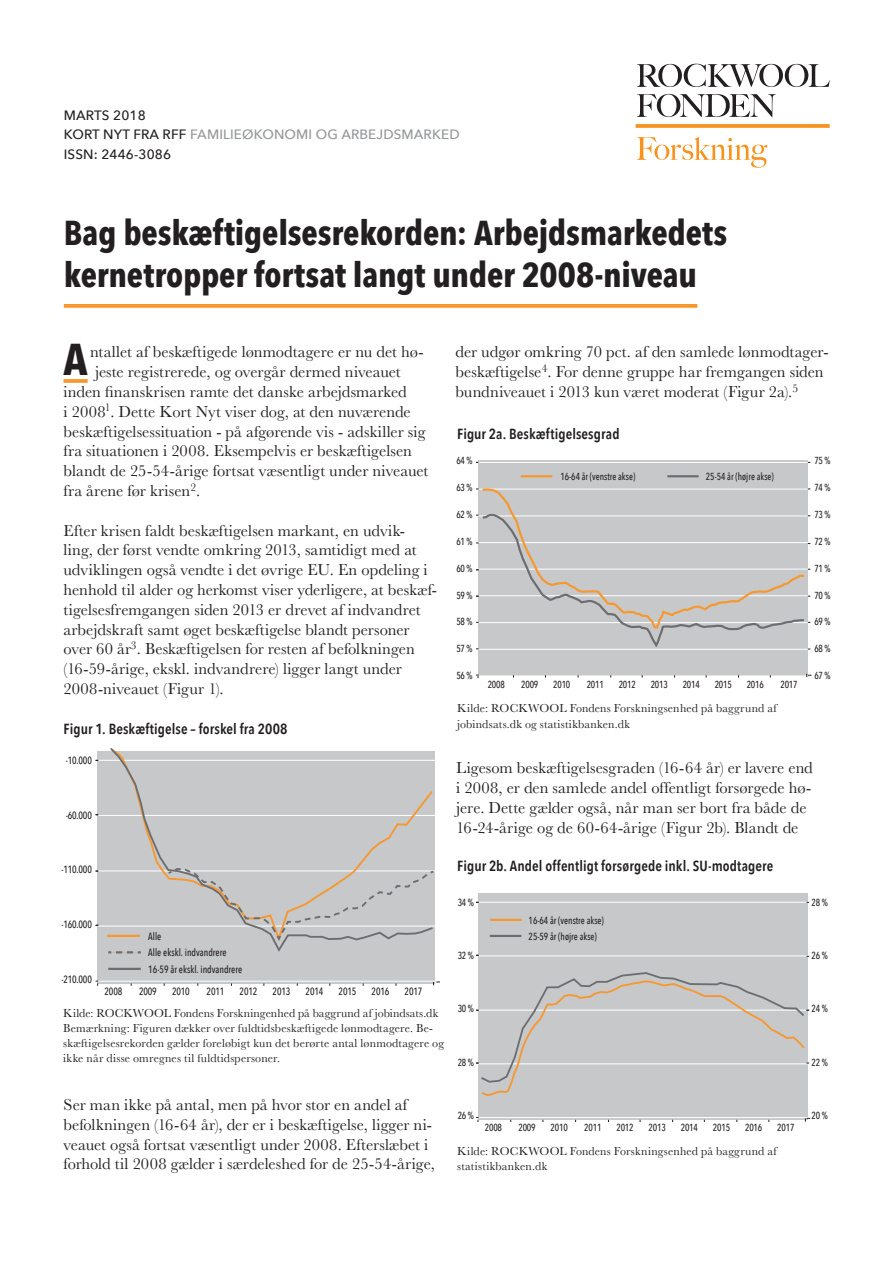
<style>
.page{position:relative;width:893px;height:1263px;background:#fff}
.page>*{position:absolute;margin:0;border:0;box-sizing:border-box;transform-origin:0 0}
.t1{font:700 44.4px "Avenir Next Condensed";color:#231f20}
.t2{font:700 34.5px/42px "Avenir Next Condensed";letter-spacing:-.005em;color:#231f20}
.t3{font:16.5px/19.8px "Baskerville";letter-spacing:.005em;color:#231f20}
.t4{font:600 14.7px "Avenir Next Condensed";letter-spacing:.005em;color:#231f20}
.t5{font:500 13.5px/19.5px "Avenir Next";letter-spacing:.01em;color:#939598}
.t6{font:500 13.5px "Avenir Next";letter-spacing:.01em;color:#231f20}
.t7{font:12px/15px "Baskerville";letter-spacing:.015em;color:#231f20}
.t8{font:500 10.5px "Avenir Next Condensed";letter-spacing:-.02em;color:#231f20;scale:.9 1}
.t9{font:500 10.5px/16.5px "Avenir Next Condensed";color:#231f20;scale:.9 1}
.t10{font:500 10.2px "Avenir Next Condensed";letter-spacing:-.02em;color:#231f20;scale:.9 1}
.t11{font:500 10.2px/16px "Avenir Next Condensed";color:#231f20;scale:.89 1}
.s1{color:#231f20}
</style>
<div class="page">
<svg style="left:64px;top:304px;width:633px;height:4px;background:#f79d39"></svg>
<svg style="left:64px;top:379px;width:24px;height:4px"></svg>
<svg style="left:637px;top:64px;width:193px;height:23px"></svg>
<svg style="left:637px;top:94px;width:139px;height:23px"></svg>
<svg style="left:636px;top:124px;width:194px;height:4px"></svg>
<svg style="left:637px;top:137px;width:130px;height:31px"></svg>
<div style="left:97px;top:751px;width:338px;height:232px;background:#c7c8ca"></div>
<hr style="left:98px;top:760px;width:341px;height:1px;background:#fff">
<hr style="left:98px;top:815px;width:341px;height:1px;background:#fff">
<hr style="left:98px;top:871px;width:341px;height:1px;background:#fff">
<hr style="left:98px;top:926px;width:341px;height:1px;background:#fff">
<hr style="left:98px;top:981px;width:341px;height:1px;background:#fff">
<hr style="left:108px;top:968px;width:33px;height:2px;background:#6c6d70">
<hr style="left:107px;top:935px;width:33px;height:2px;background:#f7972d">
<svg style="left:109px;top:748px;width:325px;height:206px"></svg>
<div style="left:478px;top:460px;width:330px;height:216px;background:#c7c8ca"></div>
<svg style="left:806px;top:674px;width:5px;height:3px"></svg>
<hr style="left:667px;top:475px;width:32px;height:2px;background:#6c6d70">
<hr style="left:521px;top:475px;width:31px;height:2px;background:#f7972d">
<hr style="left:478px;top:489px;width:330px;height:1px;background:#fff">
<hr style="left:478px;top:462px;width:330px;height:1px;background:#fff">
<svg style="left:480px;top:488px;width:326px;height:25px"></svg>
<svg style="left:476px;top:513px;width:334px;height:137px"></svg>
<div style="left:478px;top:893px;width:329px;height:227px;background:#c7c8ca"></div>
<hr style="left:478px;top:902px;width:339px;height:1px;background:#fff">
<hr style="left:478px;top:956px;width:339px;height:1px;background:#fff">
<hr style="left:478px;top:1117px;width:339px;height:1px;background:#fff">
<hr style="left:490px;top:935px;width:31px;height:2px;background:#6c6d70">
<hr style="left:490px;top:919px;width:32px;height:2px;background:#f7972d">
<svg style="left:476px;top:971px;width:333px;height:126px"></svg>
<p class="t5" style="left:64px;top:105px;width:397px"><span class="s1">MARTS 2018<br>KORT NYT FRA RFF</span> FAMILIEØKONOMI OG ARBEJDSMARKED<br><span class="s1">ISSN</span></p>
<p class="t6" style="left:94px;top:143px;width:79px">: 2446-3086</p>
<h2 class="t2" style="left:64px;top:212px;width:665px">Bag beskæftigelsesrekorden: Arbejdsmarkedets kernetropper fortsat langt under 2008-niveau</h2>
<h1 class="t1" style="left:64px;top:332px;width:26px">A</h1>
<p class="t3" style="left:90px;top:342px;width:335px">ntallet af beskæftigede lønmodtagere er nu det hø-</p>
<p class="t3" style="left:95px;top:362px;width:307px">jeste registrerede, og overgår dermed niveauet</p>
<p class="t3" style="left:64px;top:382px;width:345px">inden finanskrisen ramte det danske arbejdsmarked</p>
<p class="t3" style="left:64px;top:402px;width:349px">i 2008<sup>1</sup>. Dette Kort Nyt viser dog, at den nuværende</p>
<p class="t3" style="left:64px;top:422px;width:363px">beskæftigelsessituation - på afgørende vis - adskiller sig</p>
<p class="t3" style="left:64px;top:441px;width:350px">fra situationen i 2008. Eksempelvis er beskæftigelsen</p>
<p class="t3" style="left:64px;top:461px;width:366px">blandt de 25-54-årige fortsat væsentligt under niveauet</p>
<p class="t3" style="left:64px;top:481px;width:138px">fra årene før krisen<sup>2</sup>.</p>
<p class="t3" style="left:64px;top:521px;width:375px">Efter krisen faldt beskæftigelsen markant, en udvik&shy;ling, der først vendte omkring 2013, samtidigt med at udviklingen også vendte i det øvrige EU. En opdeling i henhold til alder og herkomst viser yderligere, at beskæf&shy;tigelsesfremgangen siden 2013 er drevet af indvandret arbejdskraft samt øget beskæftigelse blandt personer over 60 år<sup>3</sup>. Beskæftigelsen for resten af befolkningen (16-59-årige, ekskl. indvandrere) ligger langt under 2008-niveauet (Figur 1).</p>
<p class="t4" style="left:64px;top:716px;width:225px">Figur 1. Beskæftigelse – forskel fra 2008</p>
<p class="t8" style="left:66px;top:754px;width:30px">-10.000</p>
<p class="t8" style="left:66px;top:809px;width:30px">-60.000</p>
<p class="t8" style="left:62px;top:863px;width:35px">-110.000</p>
<p class="t8" style="left:62px;top:918px;width:35px">-160.000</p>
<p class="t8" style="left:62px;top:972px;width:35px">-210.000</p>
<p class="t9" style="left:148px;top:928px;width:106px">Alle<br>Alle ekskl. indvandrere<br>16-59 år ekskl. indvandrere</p>
<p class="t8" style="left:105px;top:984px;width:21px">2008</p>
<p class="t8" style="left:139px;top:984px;width:21px">2009</p>
<p class="t8" style="left:172px;top:984px;width:21px">2010</p>
<p class="t8" style="left:207px;top:984px;width:21px">2011</p>
<p class="t8" style="left:240px;top:984px;width:21px">2012</p>
<p class="t8" style="left:273px;top:984px;width:21px">2013</p>
<p class="t8" style="left:306px;top:984px;width:21px">2014</p>
<p class="t8" style="left:339px;top:984px;width:21px">2015</p>
<p class="t8" style="left:372px;top:984px;width:21px">2016</p>
<p class="t8" style="left:405px;top:984px;width:21px">2017</p>
<p class="t7" style="left:63px;top:1006px;width:382px">Kilde: ROCKWOOL Fondens Forskningenhed på baggrund af jobindsats.dk Bemærkning: Figuren dækker over fuldtidsbeskæftigede lønmodtagere. Be&shy;skæftigelsesrekorden gælder foreløbigt kun det berørte antal lønmodtagere og ikke når disse omregnes til fuldtidspersoner.</p>
<p class="t3" style="left:455px;top:342px;width:375px">der udgør omkring 70 pct. af den samlede lønmodtager&shy;beskæftigelse<sup>4</sup>. For denne gruppe har fremgangen siden bundniveauet i 2013 kun været moderat (Figur 2a).<sup>5</sup></p>
<p class="t4" style="left:457px;top:421px;width:164px">Figur 2a. Beskæftigelsesgrad</p>
<p class="t10" style="left:456px;top:454px;width:19px">64 %</p>
<p class="t10" style="left:456px;top:481px;width:19px">63 %</p>
<p class="t10" style="left:456px;top:508px;width:19px">62 %</p>
<p class="t10" style="left:456px;top:535px;width:19px">61 %</p>
<p class="t10" style="left:456px;top:562px;width:19px">60 %</p>
<p class="t10" style="left:456px;top:589px;width:19px">59 %</p>
<p class="t10" style="left:456px;top:616px;width:19px">58 %</p>
<p class="t10" style="left:456px;top:643px;width:19px">57 %</p>
<p class="t10" style="left:456px;top:669px;width:19px">56 %</p>
<p class="t11" style="left:560px;top:469px;width:86px">16-64 år (venstre akse)</p>
<p class="t11" style="left:706px;top:469px;width:78px">25-54 år (højre akse)</p>
<p class="t10" style="left:488px;top:678px;width:21px">2008</p>
<p class="t10" style="left:521px;top:678px;width:21px">2009</p>
<p class="t10" style="left:553px;top:678px;width:21px">2010</p>
<p class="t10" style="left:587px;top:678px;width:21px">2011</p>
<p class="t10" style="left:619px;top:678px;width:21px">2012</p>
<p class="t10" style="left:651px;top:678px;width:21px">2013</p>
<p class="t10" style="left:683px;top:678px;width:21px">2014</p>
<p class="t10" style="left:715px;top:678px;width:21px">2015</p>
<p class="t10" style="left:747px;top:678px;width:21px">2016</p>
<p class="t10" style="left:780px;top:678px;width:21px">2017</p>
<p class="t7" style="left:457px;top:701px;width:321px">Kilde: ROCKWOOL Fondens Forskningsenhed på baggrund af jobindsats.dk og statistikbanken.dk</p>
<p class="t10" style="left:814px;top:454px;width:19px">75 %</p>
<p class="t10" style="left:814px;top:481px;width:19px">74 %</p>
<p class="t10" style="left:814px;top:508px;width:19px">73 %</p>
<p class="t10" style="left:814px;top:535px;width:19px">72 %</p>
<p class="t10" style="left:814px;top:562px;width:19px">71 %</p>
<p class="t10" style="left:814px;top:589px;width:19px">70 %</p>
<p class="t10" style="left:814px;top:616px;width:19px">69 %</p>
<p class="t10" style="left:814px;top:643px;width:19px">68 %</p>
<p class="t10" style="left:814px;top:669px;width:19px">67 %</p>
<p class="t3" style="left:456px;top:758px;width:358px">Ligesom beskæftigelsesgraden (16-64 år) er lavere end i 2008, er den samlede andel offentligt forsørgede hø&shy;jere. Dette gælder også, når man ser bort fra både de 16-24-årige og de 60-64-årige (Figur 2b). Blandt de</p>
<p class="t4" style="left:457px;top:854px;width:318px">Figur 2b. Andel offentligt forsørgede inkl. SU-modtagere</p>
<p class="t10" style="left:458px;top:896px;width:19px">34 %</p>
<p class="t10" style="left:458px;top:949px;width:19px">32 %</p>
<p class="t10" style="left:458px;top:1003px;width:19px">30 %</p>
<p class="t10" style="left:458px;top:1056px;width:19px">28 %</p>
<p class="t11" style="left:529px;top:912px;width:86px">16-64 år (venstre akse)<br>25-59 år (højre akse)</p>
<p class="t10" style="left:812px;top:896px;width:19px">28 %</p>
<p class="t10" style="left:812px;top:949px;width:19px">26 %</p>
<p class="t10" style="left:812px;top:1003px;width:19px">24 %</p>
<p class="t10" style="left:812px;top:1056px;width:19px">22 %</p>
<p class="t3" style="left:64px;top:1095px;width:373px">Ser man ikke på antal, men på hvor stor en andel af befolkningen (16-64 år), der er i beskæftigelse, ligger ni&shy;veauet også fortsat væsentligt under 2008. Efterslæbet i forhold til 2008 gælder i særdeleshed for de 25-54-årige,</p>
<p class="t10" style="left:458px;top:1109px;width:19px">26 %</p>
<p class="t10" style="left:485px;top:1121px;width:21px">2008</p>
<p class="t10" style="left:518px;top:1121px;width:21px">2009</p>
<p class="t10" style="left:551px;top:1121px;width:21px">2010</p>
<p class="t10" style="left:584px;top:1121px;width:21px">2011</p>
<p class="t10" style="left:616px;top:1121px;width:21px">2012</p>
<p class="t10" style="left:649px;top:1121px;width:21px">2013</p>
<p class="t10" style="left:681px;top:1121px;width:21px">2014</p>
<p class="t10" style="left:713px;top:1121px;width:21px">2015</p>
<p class="t10" style="left:745px;top:1121px;width:21px">2016</p>
<p class="t10" style="left:777px;top:1121px;width:21px">2017</p>
<p class="t7" style="left:457px;top:1143px;width:321px">Kilde: ROCKWOOL Fondens Forskningsenhed på baggrund af statistikbanken.dk</p>
<p class="t10" style="left:812px;top:1109px;width:19px">20 %</p>
</div>
